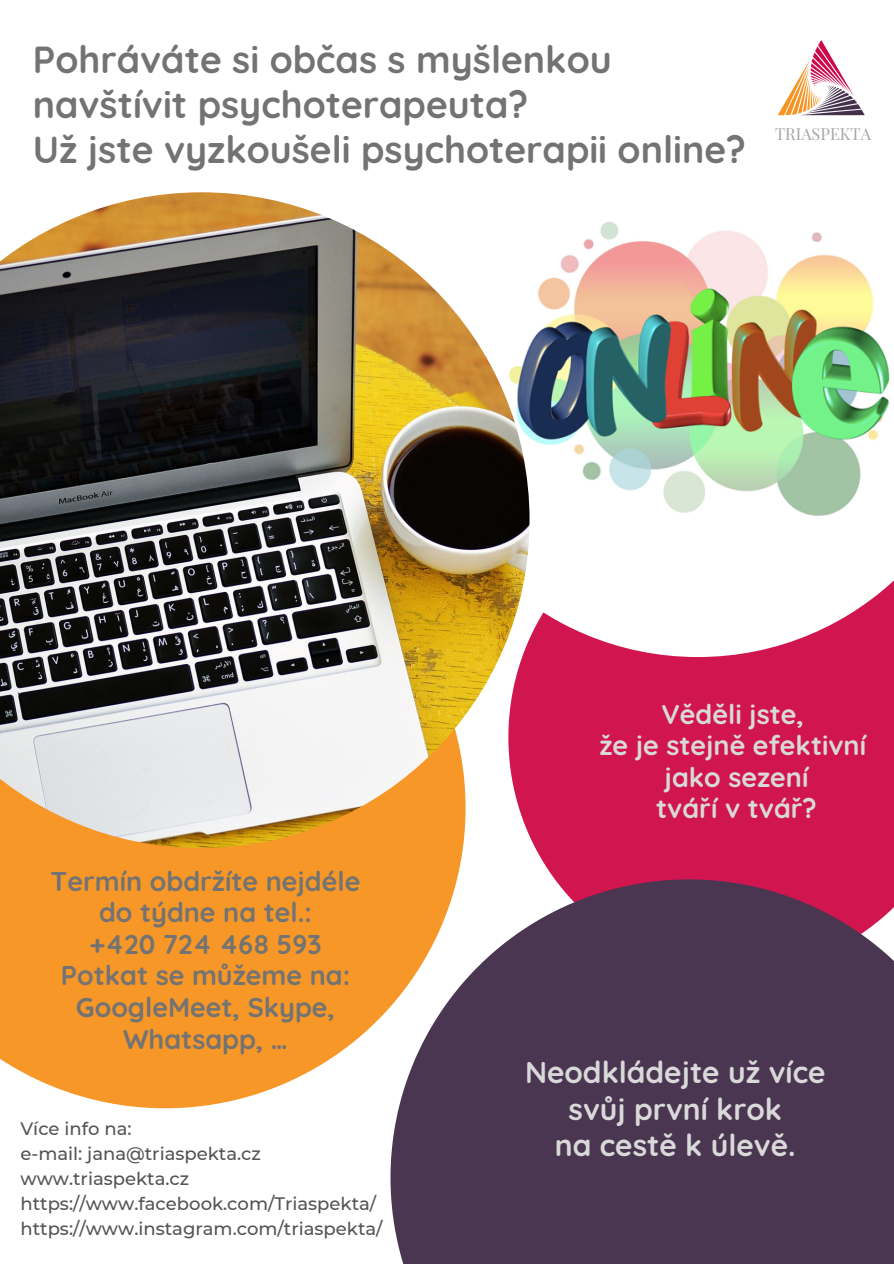
<style>
.page{position:relative;width:894px;height:1264px;background:#fff}
.page>*{position:absolute;margin:0;border:0;box-sizing:border-box;transform-origin:0 0}
.t1{font:700 37.5px "Quicksand";color:#737373}
.t2{font:700 30px "Quicksand";color:#d9d9d9}
.t3{font:700 27px/31.5px "Quicksand";color:#737373;text-align:center}
.t4{font:700 27px "Quicksand";color:#d9d9d9}
.t5{font:500 18px "Montserrat";color:#545454}
.t6{font:16.35px "Playfair Display";color:#a6a6a6}
</style>
<div class="page">
<div style="left:529px;top:657px;width:364px;height:222px;background:#d1164f"></div>
<img style="left:529px;top:114px;width:364px;height:543px">
<svg style="left:390px;top:879px;width:503px;height:384px;fill:#4a3651"></svg>
<svg style="left:0;top:848px;width:465px;height:260px;fill:#f69727"></svg>
<img style="left:0;top:192px;width:529px;height:656px">
<img style="left:777px;top:40px;width:87px;height:84px">
<p class="t1" style="left:33px;top:35px;width:580px">Pohráváte si občas s myšlenkou</p>
<p class="t1" style="left:33px;top:80px;width:497px">navštívit psychoterapeuta?</p>
<p class="t1" style="left:33px;top:125px;width:714px">Už jste vyzkoušeli psychoterapii online?</p>
<p class="t6" style="left:774px;top:122px;width:97px">TRIASPEKTA</p>
<p class="t3" style="left:50px;top:865px;width:311px">Termín obdržíte nejdéle</p>
<p class="t3" style="left:99px;top:896px;width:214px">do týdne na tel.:</p>
<p class="t3" style="left:89px;top:928px;width:233px">+420 724 468 593</p>
<p class="t3" style="left:61px;top:959px;width:291px">Potkat se můžeme na:<br>GoogleMeet, Skype,<br>Whatsapp, …</p>
<p class="t5" style="left:20px;top:1117px;width:113px">Více info na:</p>
<p class="t5" style="left:20px;top:1142px;width:242px">e-mail: jana@triaspekta.cz</p>
<p class="t5" style="left:20px;top:1167px;width:170px">www.triaspekta.cz</p>
<p class="t5" style="left:20px;top:1192px;width:357px">https://www.facebook.com/Triaspekta/</p>
<p class="t5" style="left:20px;top:1217px;width:363px">https://www.instagram.com/triaspekta/</p>
<p class="t4" style="left:661px;top:696px;width:144px">Věděli jste,</p>
<p class="t4" style="left:599px;top:728px;width:268px">že je stejně efektivní</p>
<p class="t4" style="left:664px;top:759px;width:145px">jako sezení</p>
<p class="t4" style="left:656px;top:791px;width:162px">tváří v tvář?</p>
<p class="t2" style="left:525px;top:1053px;width:302px">Neodkládejte už více</p>
<p class="t2" style="left:568px;top:1089px;width:215px">svůj první krok</p>
<p class="t2" style="left:554px;top:1125px;width:242px">na cestě k úlevě.</p>
</div>
